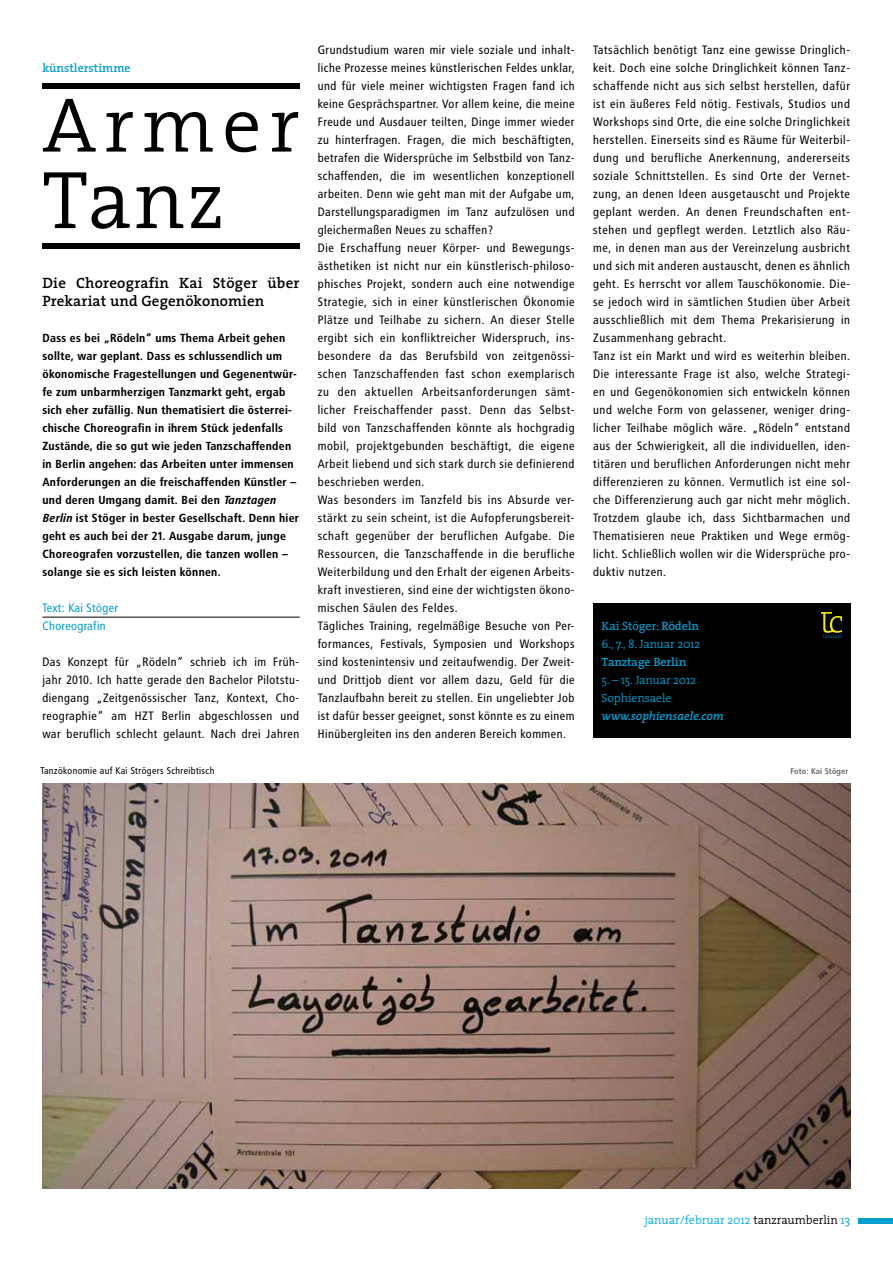
<style>
.page{position:relative;width:893px;height:1263px;background:#fff}
.page>*{position:absolute;margin:0;border:0;box-sizing:border-box;transform-origin:0 0}
.t1{font:300 82.5px "The Serif";color:#000}
.t2{font:300 78px "The Serif";letter-spacing:.1em;color:#000}
.t3{font:600 15px/18px "The Serif";letter-spacing:.01em;color:#000}
.t4{font:12.15px/18px "Transit Print OT";letter-spacing:.015em;color:#000}
.t5{font:12.15px/18px "Transit Print OT";letter-spacing:-.01em;color:#009ed1}
.t6{font:300 12px/18px "The Serif";letter-spacing:-.01em;color:#009ed1}
.t7{font:300 12px "The Serif";color:#00ade4}
.t8{font:600 12px "The Serif";letter-spacing:-.01em;color:#009ed1}
.t9{font:italic 600 12px "The Serif";letter-spacing:-.01em;color:#009ed1}
.t10{font:11.7px/18px "Transit Print OT Bld";letter-spacing:.005em;color:#000}
.t11{font:9.75px "Transit Print OT";color:#000}
.t12{font:8.25px "Transit Print OT Bld";color:#6d6e71}
.s1{font-family:"Transit Print OT Bld Ita"}
.s2{font-weight:400}
.s3{font-weight:600}
.s4{color:#000}
.s5{color:#009ed1}
</style>
<div class="page">
<div style="left:858px;top:1218px;width:35px;height:6px;background:#009ed1"></div>
<div style="left:593px;top:604px;width:257px;height:134px;background:#000"></div>
<svg style="left:821px;top:612px;width:21px;height:26px"></svg>
<hr style="left:42px;top:617px;width:258px;height:1px;background:#000">
<div style="left:42px;top:243px;width:258px;height:6px;background:#000"></div>
<div style="left:42px;top:84px;width:258px;height:5px;background:#000"></div>
<img style="left:43px;top:783px;width:807px;height:405px">
<p class="t8" style="left:42px;top:58px;width:90px">künstlerstimme</p>
<h2 class="t2" style="left:42px;top:61px;width:259px">Armer</h2>
<h1 class="t1" style="left:42px;top:132px;width:183px">Tanz</h1>
<p class="t3" style="left:42px;top:274px;width:259px">Die Choreografin Kai Stöger über<br>Prekariat und Gegenökonomien</p>
<p class="t10" style="left:42px;top:329px;width:258px">Dass es bei „Rödeln“ ums Thema Arbeit gehen sollte, war geplant. Dass es schlussendlich um ökonomische Fragestellungen und Gegenentwür&shy;fe zum unbarmherzigen Tanzmarkt geht, ergab sich eher zufällig. Nun thematisiert die österrei&shy;chische Choreografin in ihrem Stück jedenfalls Zustände, die so gut wie jeden Tanzschaffenden in Berlin angehen: das Arbeiten unter immensen Anforderungen an die freischaffenden Künstler – und deren Umgang damit. Bei den <span class="s1">Tanztagen Berlin</span> ist Stöger in bester Gesellschaft. Denn hier geht es auch bei der 21. Ausgabe darum, junge Choreografen vorzustellen, die tanzen wollen – solange sie es sich leisten können.</p>
<p class="t5" style="left:42px;top:599px;width:78px">Text: Kai Stöger<br>Choreografin</p>
<p class="t4" style="left:42px;top:653px;width:259px;text-align:justify">Das Konzept für „Rödeln“ schrieb ich im Früh&shy;jahr 2010. Ich hatte gerade den Bachelor Pilotstu&shy;diengang „Zeitgenössischer Tanz, Kontext, Cho&shy;reographie“ am HZT Berlin abgeschlossen und war beruflich schlecht gelaunt. Nach drei Jahren</p>
<p class="t4" style="left:318px;top:41px;width:259px">Grundstudium waren mir viele soziale und inhalt&shy;liche Prozesse meines künstlerischen Feldes unklar, und für viele meiner wichtigsten Fragen fand ich keine Gesprächspartner. Vor allem keine, die meine Freude und Ausdauer teilten, Dinge immer wieder zu hinterfragen. Fragen, die mich beschäftigten, betrafen die Widersprüche im Selbstbild von Tanz&shy;schaffenden, die im wesentlichen konzeptionell arbeiten. Denn wie geht man mit der Aufgabe um, Darstellungsparadigmen im Tanz aufzulösen und gleichermaßen Neues zu schaffen?<br>Die Erschaffung neuer Körper- und Bewegungs&shy;ästhetiken ist nicht nur ein künstlerisch-philoso&shy;phisches Projekt, sondern auch eine notwendige Strategie, sich in einer künstlerischen Ökonomie Plätze und Teilhabe zu sichern. An dieser Stelle ergibt sich ein konfliktreicher Widerspruch, ins&shy;besondere da das Berufsbild von zeitgenössi&shy;schen Tanzschaffenden fast schon exemplarisch zu den aktuellen Arbeitsanforderungen sämt&shy;licher Freischaffender passt. Denn das Selbst&shy;bild von Tanzschaffenden könnte als hochgradig mobil, projektgebunden beschäftigt, die eigene Arbeit liebend und sich stark durch sie definierend beschrieben werden.<br>Was besonders im Tanzfeld bis ins Absurde ver&shy;stärkt zu sein scheint, ist die Aufopferungsbereit&shy;schaft gegenüber der beruflichen Aufgabe. Die Ressourcen, die Tanzschaffende in die berufliche Weiterbildung und den Erhalt der eigenen Arbeits&shy;kraft investieren, sind eine der wichtigsten ökono&shy;mischen Säulen des Feldes.<br>Tägliches Training, regelmäßige Besuche von Per&shy;formances, Festivals, Symposien und Workshops sind kostenintensiv und zeitaufwendig. Der Zweit&shy;und Drittjob dient vor allem dazu, Geld für die Tanzlaufbahn bereit zu stellen. Ein ungeliebter Job ist dafür besser geeignet, sonst könnte es zu einem Hinübergleiten ins den anderen Bereich kommen.</p>
<p class="t4" style="left:593px;top:41px;width:259px">Tatsächlich benötigt Tanz eine gewisse Dringlich&shy;keit. Doch eine solche Dringlichkeit können Tanz&shy;schaffende nicht aus sich selbst herstellen, dafür ist ein äußeres Feld nötig. Festivals, Studios und Workshops sind Orte, die eine solche Dringlichkeit herstellen. Einerseits sind es Räume für Weiterbil&shy;dung und berufliche Anerkennung, andererseits soziale Schnittstellen. Es sind Orte der Vernet&shy;zung, an denen Ideen ausgetauscht und Projekte geplant werden. An denen Freundschaften ent&shy;stehen und gepflegt werden. Letztlich also Räu&shy;me, in denen man aus der Vereinzelung ausbricht und sich mit anderen austauscht, denen es ähnlich geht. Es herrscht vor allem Tauschökonomie. Die&shy;se jedoch wird in sämtlichen Studien über Arbeit ausschließlich mit dem Thema Prekarisierung in Zusammenhang gebracht.<br>Tanz ist ein Markt und wird es weiterhin bleiben.<br>Die interessante Frage ist also, welche Strategi&shy;en und Gegenökonomien sich entwickeln können und welche Form von gelassener, weniger dring&shy;licher Teilhabe möglich wäre. „Rödeln“ entstand aus der Schwierigkeit, all die individuellen, iden&shy;titären und beruflichen Anforderungen nicht mehr differenzieren zu können. Vermutlich ist eine sol&shy;che Differenzierung auch gar nicht mehr möglich.<br>Trotzdem glaube ich, dass Sichtbarmachen und Thematisieren neue Praktiken und Wege ermög&shy;licht. Schließlich wollen wir die Widersprüche pro&shy;duktiv nutzen.</p>
<p class="t6" style="left:602px;top:617px;width:100px"><span class="s2">Kai Stöger:</span> <span class="s3">Rödeln<br></span>6., 7., 8. Januar 2012</p>
<p class="t8" style="left:602px;top:652px;width:86px">Tanztage Berlin</p>
<p class="t6" style="left:602px;top:671px;width:96px">5. – 15. Januar 2012<br>Sophiensaele</p>
<p class="t9" style="left:602px;top:706px;width:124px">www.sophiensaele.com</p>
<p class="t11" style="left:40px;top:765px;width:176px">Tanzökonomie auf Kai Strögers Schreibtisch</p>
<p class="t12" style="left:790px;top:766px;width:60px">Foto: Kai Stöger</p>
<p class="t7" style="left:644px;top:1210px;width:207px">januar/februar 2012 <span class="s4">tanzraumberlin</span> <span class="s5">13</span></p>
</div>
